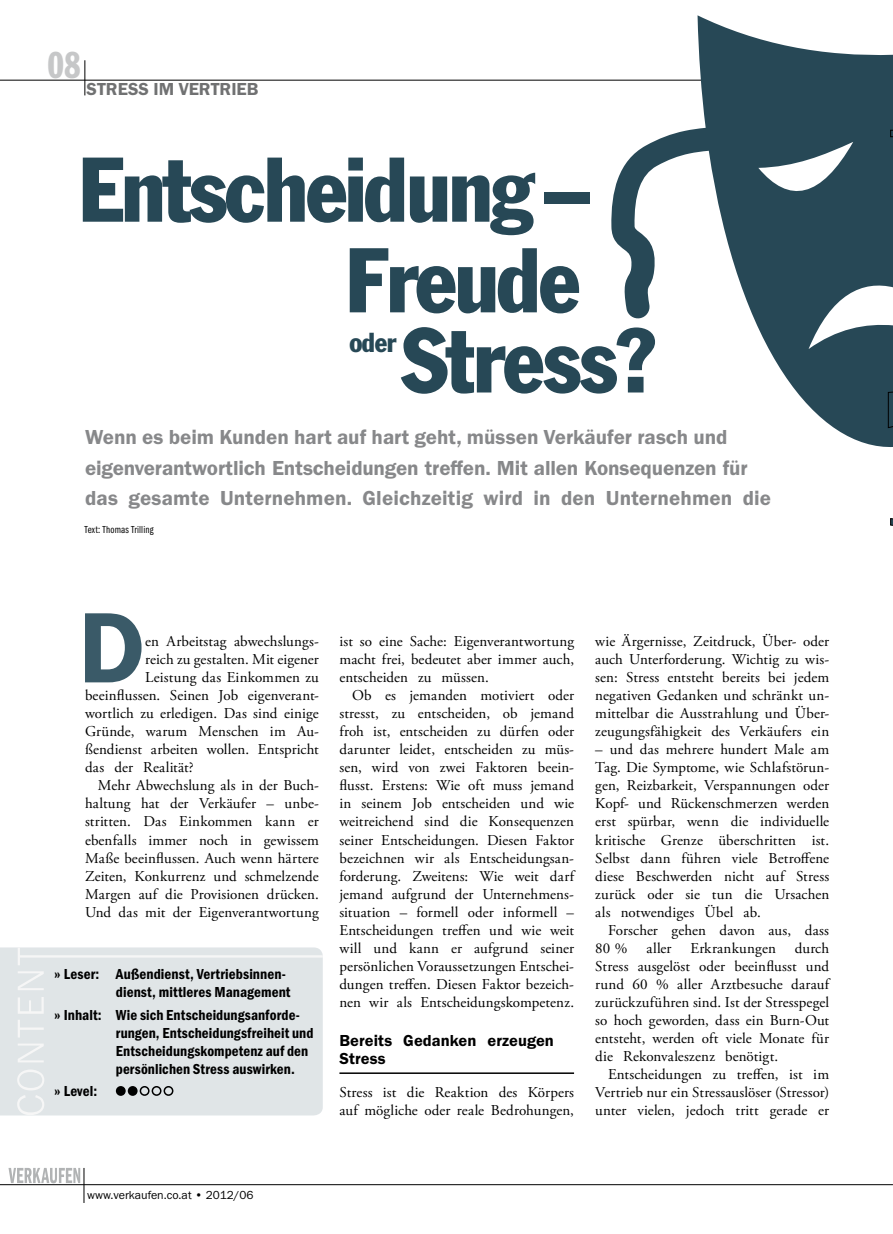
<style>
.page{position:relative;width:893px;height:1234px;background:#fff}
.page>*{position:absolute;margin:0;border:0;box-sizing:border-box;transform-origin:0 0}
.t1{font:103.5px "Franklin Gothic URW Dem";color:#3a5a68}
.t2{font:condensed 90px/90.6px "Franklin Gothic";letter-spacing:-.03em;color:#274856;text-align:right}
.t3{font:39px "Franklin Gothic URW Com Dem";color:#c6c7c8}
.t4{font:condensed 27px "Franklin Gothic";color:#274856}
.t5{font:21px/30px "Franklin Gothic URW Dem";letter-spacing:-.005em;color:#87888a}
.t6{font:18px "Franklin Gothic URW Dem";color:#707172}
.t7{font:16.5px/18px "Franklin Gothic URW Dem";color:#000}
.t8{font:15px/18px "Adobe Garamond Pro";letter-spacing:.01em;color:#000;text-align:justify}
.t9{font:15px/18px "Franklin Gothic URW Con Dem";letter-spacing:.005em;color:#000}
.t10{font:12px "Franklin Gothic URW Boo";color:#000}
.t11{font:10.5px "Franklin Gothic URW Com Boo";letter-spacing:.015em;color:#000}
</style>
<div class="page">
<hr style="left:84px;top:60px;width:1px;height:35px;background:#000">
<svg style="left:9px;top:1168px;width:71px;height:14px"></svg>
<hr style="left:84px;top:1167px;width:1px;height:35px;background:#000">
<hr style="left:0;top:1183px;width:893px;height:1px;background:#000">
<hr style="left:0;top:80px;width:893px;height:1px;background:#000">
<div style="left:0;top:947px;width:318px;height:168px;background:#e0e5e7"></div>
<div style="left:17px;top:947px;width:306px;height:167px;background:#e0e5e7"></div>
<svg style="left:116px;top:1085px;width:10px;height:10px"></svg>
<svg style="left:128px;top:1085px;width:10px;height:10px"></svg>
<div style="left:140px;top:1085px;width:10px;height:10px;border:2px solid #000;border-radius:50%"></div>
<div style="left:152px;top:1085px;width:9px;height:10px;border:2px solid #000;border-radius:50%"></div>
<div style="left:164px;top:1085px;width:9px;height:10px;border:2px solid #000;border-radius:50%"></div>
<hr style="left:339px;top:1072px;width:235px;height:1px;background:#000">
<svg style="left:611px;top:15px;width:282px;height:432px"></svg>
<svg style="left:888px;top:95px;width:5px;height:431px"></svg>
<h3 class="t3" style="left:47px;top:43px;width:35px">08</h3>
<p class="t6" style="left:87px;top:78px;width:173px">Stress im Vertrieb</p>
<h2 class="t2" style="left:79px;top:143px;width:513px">Entscheidung –<br>Freude</h2>
<h2 class="t2" style="left:401px;top:314px;width:256px">Stress?</h2>
<h3 class="t4" style="left:349px;top:325px;width:48px">oder</h3>
<h3 class="t5" style="left:85px;top:422px;width:688px">Wenn es beim Kunden hart auf hart geht, müssen Verkäufer rasch und eigenverantwortlich Entscheidungen treffen. Mit allen Konsequenzen für das gesamte Unternehmen. Gleichzeitig wird in den Unternehmen die</h3>
<p class="t11" style="left:84px;top:524px;width:70px">Text: Thomas Trilling</p>
<h1 class="t1" style="left:78px;top:584px;width:58px">D</h1>
<p class="t8" style="left:145px;top:633px;width:175px">en Arbeitstag abwechslungs-</p>
<p class="t8" style="left:145px;top:651px;width:175px">reich zu gestalten. Mit eigener</p>
<p class="t8" style="left:145px;top:669px;width:175px">Leistung das Einkommen zu</p>
<p class="t8" style="left:85px;top:687px;width:235px">beeinflussen. Seinen Job eigenverant-</p>
<p class="t8" style="left:85px;top:705px;width:235px">wortlich zu erledigen. Das sind einige</p>
<p class="t8" style="left:85px;top:723px;width:235px">Gründe, warum Menschen im Au-</p>
<p class="t8" style="left:85px;top:741px;width:235px">ßendienst arbeiten wollen. Entspricht</p>
<p class="t8" style="left:85px;top:759px;width:110px">das der Realität?</p>
<p class="t8" style="left:98px;top:777px;width:223px">Mehr Abwechslung als in der Buch-</p>
<p class="t8" style="left:85px;top:795px;width:235px">haltung hat der Verkäufer – unbe-</p>
<p class="t8" style="left:85px;top:813px;width:235px">stritten. Das Einkommen kann er</p>
<p class="t8" style="left:85px;top:831px;width:235px">ebenfalls immer noch in gewissem</p>
<p class="t8" style="left:85px;top:849px;width:235px">Maße beeinflussen. Auch wenn härtere</p>
<p class="t8" style="left:85px;top:867px;width:235px">Zeiten, Konkurrenz und schmelzende</p>
<p class="t8" style="left:85px;top:885px;width:235px">Margen auf die Provisionen drücken.</p>
<p class="t8" style="left:85px;top:903px;width:235px">Und das mit der Eigenverantwortung</p>
<p class="t9" style="left:116px;top:964px;width:176px;text-indent:-62px">» Leser: Außendienst, Vertriebsinnen&shy;dienst, mittleres Management</p>
<p class="t9" style="left:116px;top:1005px;width:199px;text-indent:-62px">» Inhalt: Wie sich Entscheidungsanforde&shy;rungen, Entscheidungsfreiheit und Entscheidungskompetenz auf den persönlichen Stress auswirken.</p>
<p class="t9" style="left:54px;top:1081px;width:44px">» Level:</p>
<p class="t8" style="left:339px;top:633px;width:236px">ist so eine Sache: Eigenverantwortung macht frei, bedeutet aber immer auch, entscheiden zu müssen.</p>
<p class="t8" style="left:339px;top:687px;width:236px;text-indent:13px">Ob es jemanden motiviert oder stresst, zu entscheiden, ob jemand froh ist, entscheiden zu dürfen oder darunter leidet, entscheiden zu müs&shy;sen, wird von zwei Faktoren beein&shy;flusst. Erstens: Wie oft muss jemand in seinem Job entscheiden und wie weitreichend sind die Konsequenzen seiner Entscheidungen. Diesen Faktor bezeichnen wir als Entscheidungsan&shy;forderung. Zweitens: Wie weit darf jemand aufgrund der Unternehmens&shy;situation – formell oder informell – Entscheidungen treffen und wie weit will und kann er aufgrund seiner persönlichen Voraussetzungen Entschei&shy;dungen treffen. Diesen Faktor bezeich&shy;nen wir als Entscheidungskompetenz.</p>
<p class="t7" style="left:339px;top:1030px;width:216px">Bereits Gedanken erzeugen<br>Stress</p>
<p class="t8" style="left:339px;top:1083px;width:236px">Stress ist die Reaktion des Körpers auf mögliche oder reale Bedrohungen,</p>
<p class="t8" style="left:595px;top:633px;width:235px">wie Ärgernisse, Zeitdruck, Über- oder auch Unterforderung. Wichtig zu wis&shy;sen: Stress entsteht bereits bei jedem negativen Gedanken und schränkt un&shy;mittelbar die Ausstrahlung und Über&shy;zeugungsfähigkeit des Verkäufers ein</p>
<p class="t8" style="left:595px;top:741px;width:235px">– und das mehrere hundert Male am Tag. Die Symptome, wie Schlafstörun&shy;gen, Reizbarkeit, Verspannungen oder Kopf- und Rückenschmerzen werden erst spürbar, wenn die individuelle kritische Grenze überschritten ist.<br>Selbst dann führen viele Betroffene diese Beschwerden nicht auf Stress zurück oder sie tun die Ursachen als notwendiges Übel ab.</p>
<p class="t8" style="left:595px;top:921px;width:235px;text-indent:13px">Forscher gehen davon aus, dass<br>80 %</p>
<p class="t8" style="left:595px;top:939px;width:235px;text-indent:200px">durch Stress ausgelöst oder beeinflusst und rund 60 % aller Arztbesuche darauf zurückzuführen sind. Ist der Stresspegel so hoch geworden, dass ein Burn-Out entsteht, werden oft viele Monate für die Rekonvaleszenz benötigt.</p>
<p class="t8" style="left:595px;top:1065px;width:235px;text-indent:13px">Entscheidungen zu treffen, ist im Vertrieb nur ein Stressauslöser (Stressor) unter vielen, jedoch tritt gerade er</p>
<p class="t8" style="left:646px;top:939px;width:27px">aller</p>
<p class="t8" style="left:690px;top:939px;width:87px">Erkrankungen</p>
<p class="t10" style="left:87px;top:1187px;width:168px">www.verkaufen.co.at • 2012/06</p>
</div>
